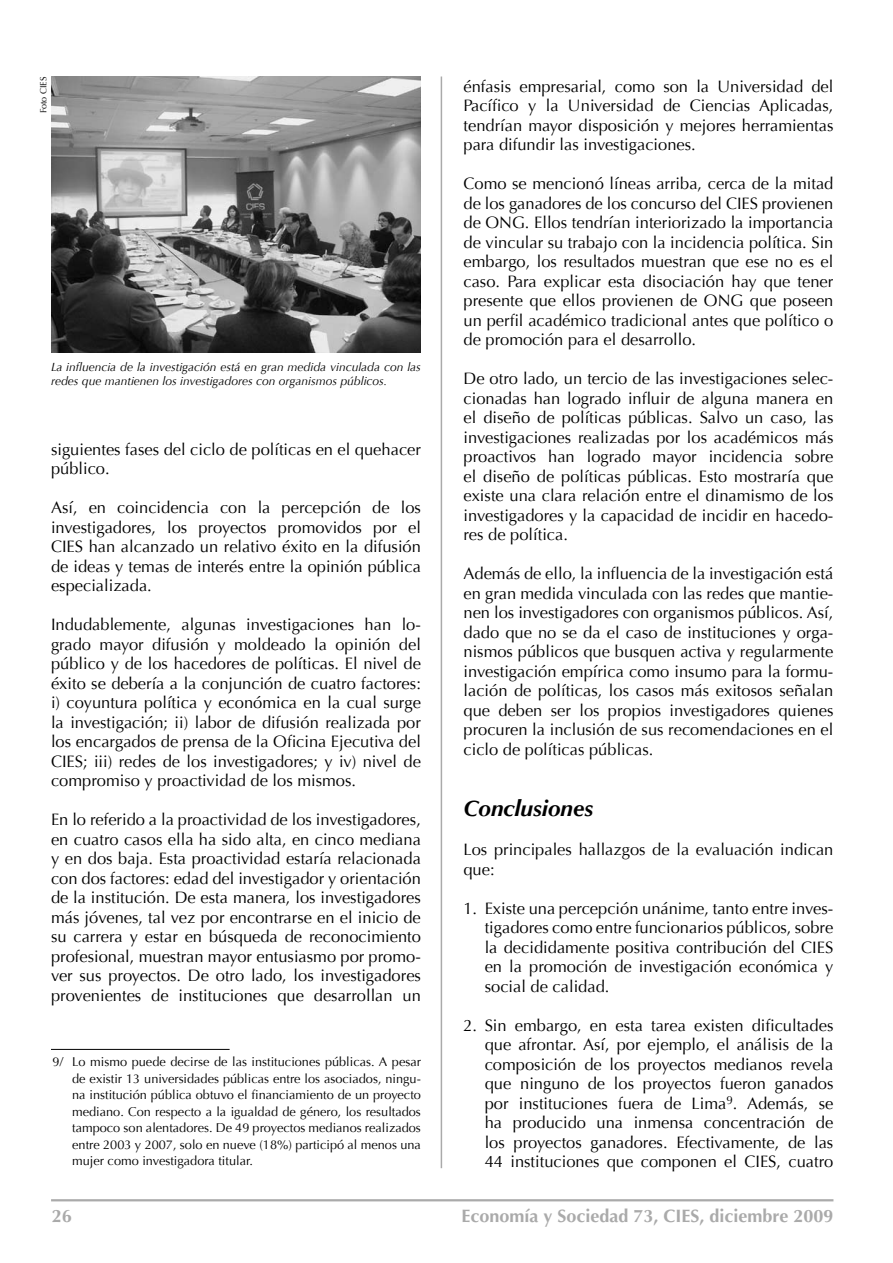
<style>
.page{position:relative;width:893px;height:1263px;background:#fff}
.page>*{position:absolute;margin:0;border:0;box-sizing:border-box;transform-origin:0 0}
.t1{font:italic 700 22.5px "Optima";color:#000}
.t2{font:700 18px "Optima LH East A";color:#aaa}
.t3{font:16.5px/19.5px "Optima";color:#000;text-align:justify}
.t4{font:12.75px/16.5px "Optima";color:#000;text-align:justify}
.t5{font:italic 12px/14.2px "Optima";color:#000}
.t6{font:9px "Optima";color:#000}
</style>
<div class="page">
<hr style="left:51px;top:1199px;width:782px;height:2px;background:#aaa">
<hr style="left:441px;top:77px;width:1px;height:1091px;background:#aaa">
<img style="left:51px;top:76px;width:370px;height:277px">
<hr style="left:51px;top:1049px;width:179px;height:1px;background:#000">
<p class="t6" style="left:38px;top:113px;width:38px;rotate:-90deg">Foto CIES</p>
<p class="t5" style="left:51px;top:360px;width:371px">La influencia de la investigación está en gran medida vinculada con las redes que mantienen los investigadores con organismos públicos.</p>
<p class="t3" style="left:51px;top:439px;width:371px">siguientes fases del ciclo de políticas en el quehacer público.</p>
<p class="t3" style="left:51px;top:498px;width:371px">Así, en coincidencia con la percepción de los investigadores, los proyectos promovidos por el CIES han alcanzado un relativo éxito en la difusión de ideas y temas de interés entre la opinión pública especializada.</p>
<p class="t3" style="left:51px;top:615px;width:371px">Indudablemente, algunas investigaciones han lo– grado mayor difusión y moldeado la opinión del público y de los hacedores de políticas. El nivel de éxito se debería a la conjunción de cuatro factores: i) coyuntura política y económica en la cual surge la investigación; ii) labor de difusión realizada por los encargados de prensa de la Oficina Ejecutiva del CIES; iii) redes de los investigadores; y iv) nivel de compromiso y proactividad de los mismos.</p>
<p class="t3" style="left:51px;top:810px;width:371px">En lo referido a la proactividad de los investigadores, en cuatro casos ella ha sido alta, en cinco mediana y en dos baja. Esta proactividad estaría relacionada con dos factores: edad del investigador y orientación de la institución. De esta manera, los investigadores más jóvenes, tal vez por encontrarse en el inicio de su carrera y estar en búsqueda de reconocimiento profesional, muestran mayor entusiasmo por promo– ver sus proyectos. De otro lado, los investigadores provenientes de instituciones que desarrollan un</p>
<p class="t4" style="left:72px;top:1054px;width:350px;text-indent:-20px">9/ Lo mismo puede decirse de las instituciones públicas. A pesar de existir 13 universidades públicas entre los asociados, ningu– na institución pública obtuvo el financiamiento de un proyecto mediano. Con respecto a la igualdad de género, los resultados tampoco son alentadores. De 49 proyectos medianos realizados entre 2003 y 2007, solo en nueve (18%) participó al menos una mujer como investigadora titular.</p>
<p class="t3" style="left:463px;top:77px;width:371px">énfasis empresarial, como son la Universidad del Pacífico y la Universidad de Ciencias Aplicadas, tendrían mayor disposición y mejores herramientas para difundir las investigaciones.</p>
<p class="t3" style="left:463px;top:174px;width:371px">Como se mencionó líneas arriba, cerca de la mitad de los ganadores de los concurso del CIES provienen de ONG. Ellos tendrían interiorizado la importancia de vincular su trabajo con la incidencia política. Sin embargo, los resultados muestran que ese no es el caso. Para explicar esta disociación hay que tener presente que ellos provienen de ONG que poseen un perfil académico tradicional antes que político o de promoción para el desarrollo.</p>
<p class="t3" style="left:463px;top:369px;width:371px">De otro lado, un tercio de las investigaciones selec– cionadas han logrado influir de alguna manera en el diseño de políticas públicas. Salvo un caso, las investigaciones realizadas por los académicos más proactivos han logrado mayor incidencia sobre el diseño de políticas públicas. Esto mostraría que existe una clara relación entre el dinamismo de los investigadores y la capacidad de incidir en hacedo– res de política.</p>
<p class="t3" style="left:463px;top:564px;width:371px">Además de ello, la influencia de la investigación está en gran medida vinculada con las redes que mantie– nen los investigadores con organismos públicos. Así, dado que no se da el caso de instituciones y orga– nismos públicos que busquen activa y regularmente investigación empírica como insumo para la formu– lación de políticas, los casos más exitosos señalan que deben ser los propios investigadores quienes procuren la inclusión de sus recomendaciones en el ciclo de políticas públicas.</p>
<h1 class="t1" style="left:463px;top:795px;width:131px">Conclusiones</h1>
<p class="t3" style="left:463px;top:840px;width:371px">Los principales hallazgos de la evaluación indican que:</p>
<p class="t3" style="left:485px;top:899px;width:350px;text-indent:-21px">1. Existe una percepción unánime, tanto entre inves– tigadores como entre funcionarios públicos, sobre la decididamente positiva contribución del CIES en la promoción de investigación económica y social de calidad.</p>
<p class="t3" style="left:485px;top:1016px;width:350px;text-indent:-21px">2. Sin embargo, en esta tarea existen dificultades que afrontar. Así, por ejemplo, el análisis de la composición de los proyectos medianos revela que ninguno de los proyectos fueron ganados por instituciones fuera de Lima<sup>9</sup>. Además, se ha producido una inmensa concentración de los proyectos ganadores. Efectivamente, de las 44 instituciones que componen el CIES, cuatro</p>
<p class="t2" style="left:52px;top:1204px;width:22px">26</p>
<p class="t2" style="left:461px;top:1204px;width:373px">Economía y Sociedad 73, CIES, diciembre 2009</p>
</div>
